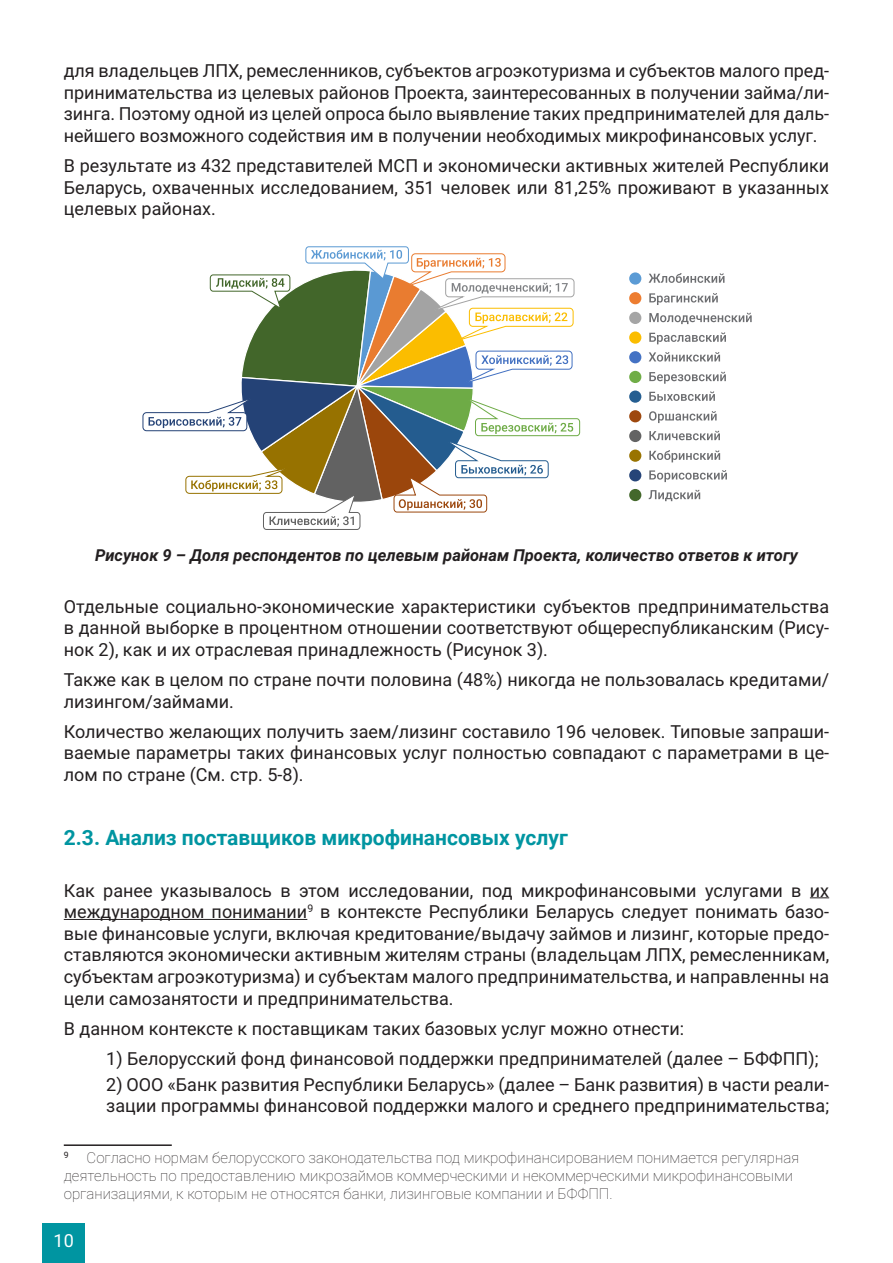
<style>
.page{position:relative;width:893px;height:1263px;background:#fff}
.page>*{position:absolute;margin:0;border:0;box-sizing:border-box;transform-origin:0 0}
.подзаголовок{font:700 21px "Roboto";color:#0095a1}
.список{font:18px/21.6px "Roboto";color:#231f20;text-align:justify}
.t1{font:18px "Roboto";color:#fff}
.подписи_к_картинкам{font:italic 700 16.5px "Roboto";color:#231f20}
.Сноски{font:100 15px/18px "Roboto";color:#231f20}
</style>
<div class="page">
<div style="left:43px;top:1223px;width:42px;height:40px;background:#0095a1"></div>
<svg style="left:810px;top:897px;width:19px;height:1px"></svg>
<hr style="left:64px;top:919px;width:243px;height:1px;background:#231f20">
<hr style="left:64px;top:1144px;width:108px;height:2px;background:#231f20">
<svg style="left:142px;top:246px;width:438px;height:284px"></svg>
<svg style="left:649px;top:273px;width:103px;height:209px"></svg>
<svg style="left:649px;top:490px;width:51px;height:11px"></svg>
<div style="left:629px;top:272px;width:12px;height:13px;background:#5b9bd5;border-radius:50%"></div>
<div style="left:629px;top:371px;width:12px;height:12px;background:#70ad47;border-radius:50%"></div>
<div style="left:629px;top:351px;width:12px;height:12px;background:#4472c4;border-radius:50%"></div>
<div style="left:629px;top:331px;width:12px;height:13px;background:#fbbd00;border-radius:50%"></div>
<div style="left:629px;top:312px;width:12px;height:12px;background:#a5a5a5;border-radius:50%"></div>
<div style="left:629px;top:292px;width:12px;height:12px;background:#ed7d31;border-radius:50%"></div>
<div style="left:629px;top:390px;width:12px;height:13px;background:#255e91;border-radius:50%"></div>
<div style="left:629px;top:469px;width:12px;height:12px;background:#264478;border-radius:50%"></div>
<div style="left:629px;top:450px;width:12px;height:12px;background:#997300;border-radius:50%"></div>
<div style="left:629px;top:430px;width:12px;height:12px;background:#636363;border-radius:50%"></div>
<div style="left:629px;top:410px;width:12px;height:12px;background:#9e480e;border-radius:50%"></div>
<div style="left:629px;top:489px;width:12px;height:12px;background:#43682b;border-radius:50%"></div>
<p class="список" style="left:64px;top:59px;width:767px">для владельцев ЛПХ, ремесленников, субъектов агроэкотуризма и субъектов малого пред&shy;принимательства из целевых районов Проекта, заинтересованных в получении займа/ли&shy;зинга. Поэтому одной из целей опроса было выявление таких предпринимателей для даль&shy;нейшего возможного содействия им в получении необходимых микрофинансовых услуг.</p>
<p class="список" style="left:64px;top:154px;width:767px">В результате из 432 представителей МСП и экономически активных жителей Республики Беларусь, охваченных исследованием, 351 человек или 81,25% проживают в указанных целевых районах.</p>
<p class="подписи_к_картинкам" style="left:95px;top:543px;width:704px">Рисунок 9 – Доля респондентов по целевым районам Проекта, количество ответов к итогу</p>
<p class="список" style="left:64px;top:595px;width:767px">Отдельные социально-экономические характеристики субъектов предпринимательства в данной выборке в процентном отношении соответствуют общереспубликанским (Рису&shy;нок 2), как и их отраслевая принадлежность (Рисунок 3).</p>
<p class="список" style="left:64px;top:668px;width:767px">Также как в целом по стране почти половина (48%) никогда не пользовалась кредитами/ лизингом/займами.</p>
<p class="список" style="left:64px;top:720px;width:767px">Количество желающих получить заем/лизинг составило 196 человек. Типовые запраши&shy;ваемые параметры таких финансовых услуг полностью совпадают с параметрами в це&shy;лом по стране (См. стр. 5-8).</p>
<p class="подзаголовок" style="left:64px;top:823px;width:506px">2.3. Анализ поставщиков микрофинансовых услуг</p>
<p class="список" style="left:64px;top:879px;width:767px">Как ранее указывалось в этом исследовании, под микрофинансовыми услугами в их международном понимании<sup>9</sup> в контексте Республики Беларусь следует понимать базо&shy;вые финансовые услуги, включая кредитование/выдачу займов и лизинг, которые предо&shy;ставляются экономически активным жителям страны (владельцам ЛПХ, ремесленникам, субъектам агроэкотуризма) и субъектам малого предпринимательства, и направленны на цели самозанятости и предпринимательства.</p>
<p class="список" style="left:64px;top:1017px;width:622px">В данном контексте к поставщикам таких базовых услуг можно отнести:</p>
<p class="список" style="left:106px;top:1047px;width:714px">1) Белорусский фонд финансовой поддержки предпринимателей (далее – БФФПП);</p>
<p class="список" style="left:106px;top:1073px;width:724px">2) ООО «Банк развития Республики Беларусь» (далее – Банк развития) в части реали&shy;зации программы финансовой поддержки малого и среднего предпринимательства;</p>
<p class="Сноски" style="left:64px;top:1148px;width:737px"><sup>9</sup> Согласно нормам белорусского законодательства под микрофинансированием понимается регулярная деятельность по предоставлению микрозаймов коммерческими и некоммерческими микрофинансовыми организациями, к которым не относятся банки, лизинговые компании и БФФПП.</p>
<p class="t1" style="left:54px;top:1228px;width:22px">10</p>
</div>
